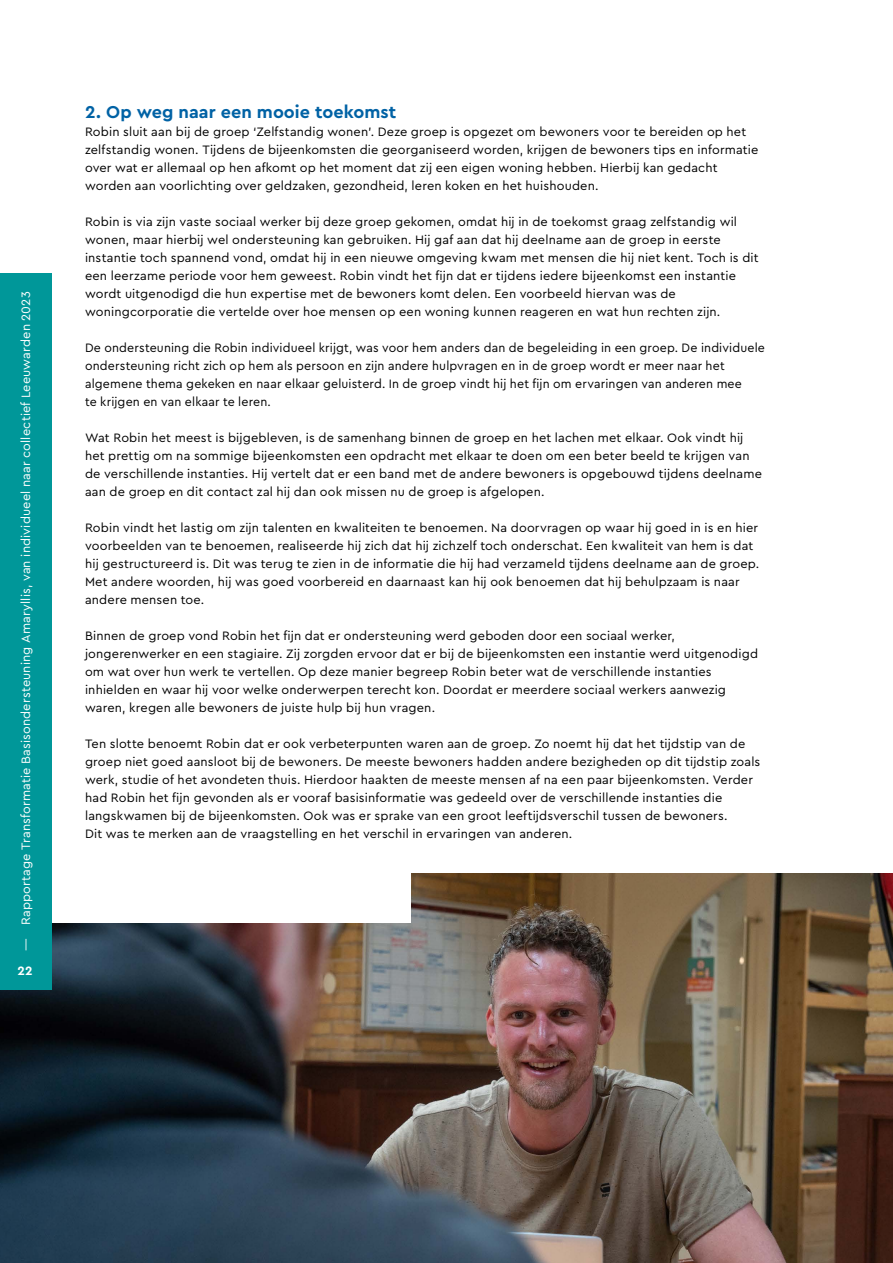
<style>
.page{position:relative;width:893px;height:1263px;background:#fff}
.page>*{position:absolute;margin:0;border:0;box-sizing:border-box;transform-origin:0 0}
.t1{font:700 18px "Cera PRO";color:#0062a5}
.t2{font:12.75px/18px "Cera PRO";letter-spacing:.01em;color:#000}
.t3{font:12.75px "Cera PRO";letter-spacing:.01em;color:#fff}
.t4{font:700 12.75px "Cera PRO";color:#fff}
</style>
<div class="page">
<img style="left:0;top:873px;width:893px;height:390px">
<div style="left:0;top:870px;width:410px;height:53px;background:#fff"></div>
<div style="left:0;top:273px;width:51px;height:716px;background:#009799"></div>
<p class="t3" style="left:18px;top:951px;width:661px;rotate:-90deg">— Rapportage Transformatie Basisondersteuning Amaryllis, van individueel naar collectief Leeuwarden 2023</p>
<p class="t4" style="left:18px;top:962px;width:16px">22</p>
<h1 class="t1" style="left:85px;top:99px;width:313px">2. Op weg naar een mooie toekomst</h1>
<p class="t2" style="left:85px;top:122px;width:675px">Robin sluit aan bij de groep ‘Zelfstandig wonen’. Deze groep is opgezet om bewoners voor te bereiden op het zelfstandig wonen. Tijdens de bijeenkomsten die georganiseerd worden, krijgen de bewoners tips en informatie over wat er allemaal op hen afkomt op het moment dat zij een eigen woning hebben. Hierbij kan gedacht worden aan voorlichting over geldzaken, gezondheid, leren koken en het huishouden.</p>
<p class="t2" style="left:85px;top:212px;width:675px">Robin is via zijn vaste sociaal werker bij deze groep gekomen, omdat hij in de toekomst graag zelfstandig wil wonen, maar hierbij wel ondersteuning kan gebruiken. Hij gaf aan dat hij deelname aan de groep in eerste instantie toch spannend vond, omdat hij in een nieuwe omgeving kwam met mensen die hij niet kent. Toch is dit een leerzame periode voor hem geweest. Robin vindt het fijn dat er tijdens iedere bijeenkomst een instantie wordt uitgenodigd die hun expertise met de bewoners komt delen. Een voorbeeld hiervan was de woningcorporatie die vertelde over hoe mensen op een woning kunnen reageren en wat hun rechten zijn.</p>
<p class="t2" style="left:85px;top:338px;width:681px">De ondersteuning die Robin individueel krijgt, was voor hem anders dan de begeleiding in een groep. De individuele ondersteuning richt zich op hem als persoon en zijn andere hulpvragen en in de groep wordt er meer naar het algemene thema gekeken en naar elkaar geluisterd. In de groep vindt hij het fijn om ervaringen van anderen mee<br>te krijgen en van elkaar te leren.</p>
<p class="t2" style="left:85px;top:428px;width:678px">Wat Robin het meest is bijgebleven, is de samenhang binnen de groep en het lachen met elkaar. Ook vindt hij het prettig om na sommige bijeenkomsten een opdracht met elkaar te doen om een beter beeld te krijgen van de verschillende instanties. Hij vertelt dat er een band met de andere bewoners is opgebouwd tijdens deelname aan de groep en dit contact zal hij dan ook missen nu de groep is afgelopen.</p>
<p class="t2" style="left:85px;top:518px;width:676px">Robin vindt het lastig om zijn talenten en kwaliteiten te benoemen. Na doorvragen op waar hij goed in is en hier voorbeelden van te benoemen, realiseerde hij zich dat hij zichzelf toch onderschat. Een kwaliteit van hem is dat hij gestructureerd is. Dit was terug te zien in de informatie die hij had verzameld tijdens deelname aan de groep.<br>Met andere woorden, hij was goed voorbereid en daarnaast kan hij ook benoemen dat hij behulpzaam is naar andere mensen toe.</p>
<p class="t2" style="left:85px;top:626px;width:674px">Binnen de groep vond Robin het fijn dat er ondersteuning werd geboden door een sociaal werker, jongerenwerker en een stagiaire. Zij zorgden ervoor dat er bij de bijeenkomsten een instantie werd uitgenodigd om wat over hun werk te vertellen. Op deze manier begreep Robin beter wat de verschillende instanties inhielden en waar hij voor welke onderwerpen terecht kon. Doordat er meerdere sociaal werkers aanwezig waren, kregen alle bewoners de juiste hulp bij hun vragen.</p>
<p class="t2" style="left:85px;top:734px;width:677px">Ten slotte benoemt Robin dat er ook verbeterpunten waren aan de groep. Zo noemt hij dat het tijdstip van de groep niet goed aansloot bij de bewoners. De meeste bewoners hadden andere bezigheden op dit tijdstip zoals werk, studie of het avondeten thuis. Hierdoor haakten de meeste mensen af na een paar bijeenkomsten. Verder had Robin het fijn gevonden als er vooraf basisinformatie was gedeeld over de verschillende instanties die langskwamen bij de bijeenkomsten. Ook was er sprake van een groot leeftijdsverschil tussen de bewoners.<br>Dit was te merken aan de vraagstelling en het verschil in ervaringen van anderen.</p>
</div>
